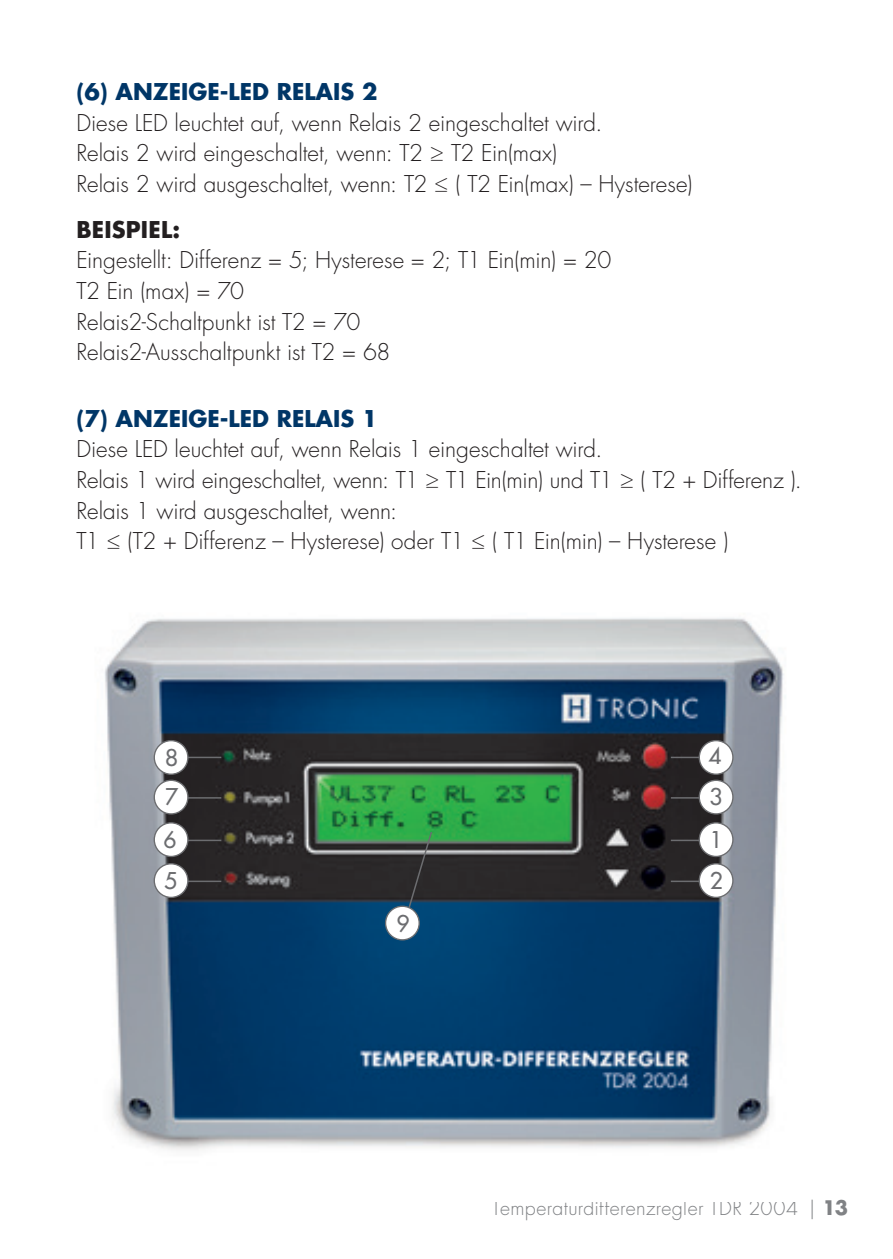
<style>
.page{position:relative;width:893px;height:1259px;background:#fff}
.page>*{position:absolute;margin:0;border:0;box-sizing:border-box;transform-origin:0 0}
.t1{font:300 22.5px/30.6px "Futura Std";letter-spacing:-.005em;color:#231f20}
.t2{font:700 22.5px "Futura Std";color:#003667}
.t3{font:700 22.5px "Futura Std";letter-spacing:.01em;color:#231f20}
.t4{font:500 22.5px/41.7px "Futura Std";color:#6c6d70}
.t5{font:300 19.5px "Futura Std";letter-spacing:.02em;color:#808285}
.s1{font-weight:700}
</style>
<div class="page">
<img style="left:104px;top:618px;width:680px;height:532px">
<div style="left:699px;top:740px;width:34px;height:34px;background:#fff;border-radius:50%"></div>
<div style="left:699px;top:740px;width:35px;height:35px;border:1px solid #6c6d70;border-radius:50%"></div>
<div style="left:699px;top:780px;width:34px;height:34px;background:#fff;border-radius:50%"></div>
<div style="left:699px;top:779px;width:35px;height:35px;border:1px solid #6c6d70;border-radius:50%"></div>
<div style="left:699px;top:823px;width:34px;height:33px;background:#fff;border-radius:50%"></div>
<div style="left:699px;top:822px;width:35px;height:35px;border:1px solid #6c6d70;border-radius:50%"></div>
<div style="left:699px;top:864px;width:34px;height:33px;background:#fff;border-radius:50%"></div>
<div style="left:699px;top:863px;width:35px;height:35px;border:1px solid #6c6d70;border-radius:50%"></div>
<div style="left:386px;top:906px;width:33px;height:34px;background:#fff;border-radius:50%"></div>
<div style="left:385px;top:905px;width:35px;height:35px;border:1px solid #6c6d70;border-radius:50%"></div>
<hr style="left:187px;top:756px;width:34px;height:2px;background:#6c6d70">
<hr style="left:187px;top:797px;width:34px;height:1px;background:#6c6d70">
<hr style="left:187px;top:839px;width:34px;height:2px;background:#6c6d70">
<hr style="left:187px;top:880px;width:34px;height:2px;background:#6c6d70">
<hr style="left:671px;top:756px;width:29px;height:2px;background:#6c6d70">
<svg style="left:671px;top:797px;width:29px;height:1px"></svg>
<hr style="left:671px;top:839px;width:29px;height:2px;background:#6c6d70">
<hr style="left:671px;top:880px;width:29px;height:2px;background:#6c6d70">
<svg style="left:407px;top:830px;width:26px;height:79px"></svg>
<div style="left:154px;top:740px;width:34px;height:34px;background:#fff;border-radius:50%"></div>
<div style="left:154px;top:740px;width:35px;height:35px;border:1px solid #6c6d70;border-radius:50%"></div>
<div style="left:154px;top:780px;width:34px;height:34px;background:#fff;border-radius:50%"></div>
<div style="left:154px;top:779px;width:35px;height:35px;border:1px solid #6c6d70;border-radius:50%"></div>
<div style="left:154px;top:823px;width:34px;height:33px;background:#fff;border-radius:50%"></div>
<div style="left:154px;top:822px;width:35px;height:35px;border:1px solid #6c6d70;border-radius:50%"></div>
<div style="left:154px;top:864px;width:34px;height:33px;background:#fff;border-radius:50%"></div>
<div style="left:154px;top:863px;width:35px;height:35px;border:1px solid #6c6d70;border-radius:50%"></div>
<p class="t2" style="left:77px;top:77px;width:302px">(6) ANZEIGE-LE D RELAIS 2</p>
<p class="t1" style="left:77px;top:108px;width:617px">Diese LED leuchtet auf, wenn Relais 2 eingeschaltet wird.<br>Relais 2 wird eingeschaltet, wenn: T2 ≥ T2 Ein(max)<br>Relais 2 wird ausgeschaltet, wenn: T2 ≤ ( T2 Ein(max) – Hysterese)</p>
<p class="t3" style="left:77px;top:214px;width:105px">BEISPIEL:</p>
<p class="t1" style="left:77px;top:245px;width:536px">Eingestellt: Differenz = 5; Hysterese = 2; T1 Ein(min) = 20<br>T2 Ein (max) = 70<br>Relais2-Schaltpunkt ist T2 = 70<br>Relais2-Ausschaltpunkt ist T2 = 68</p>
<p class="t2" style="left:77px;top:403px;width:302px">(7) ANZEIGE-LE D RELAIS 1</p>
<p class="t1" style="left:77px;top:434px;width:727px">Diese LED leuchtet auf, wenn Relais 1 eingeschaltet wird.<br>Relais 1 wird eingeschaltet, wenn: T1 ≥ T1 Ein(min) und T1 ≥ ( T2 + Differenz ).<br>Relais 1 wird ausgeschaltet, wenn:<br>T1 ≤ (T2 + Differenz – Hysterese) oder T1 ≤ ( T1 Ein(min) – Hysterese )</p>
<p class="t4" style="left:165px;top:738px;width:15px;line-height:39.3px">8<br>7</p>
<p class="t4" style="left:164px;top:818px;width:15px">6<br>5</p>
<p class="t4" style="left:397px;top:902px;width:15px">9</p>
<p class="t4" style="left:708px;top:734px;width:16px;text-align:justify">4<br>3<br>1<br>2</p>
<p class="t5" style="left:492px;top:1195px;width:358px">Temperaturdifferenzregler TDR 2004 | <span class="s1">13</span></p>
</div>
